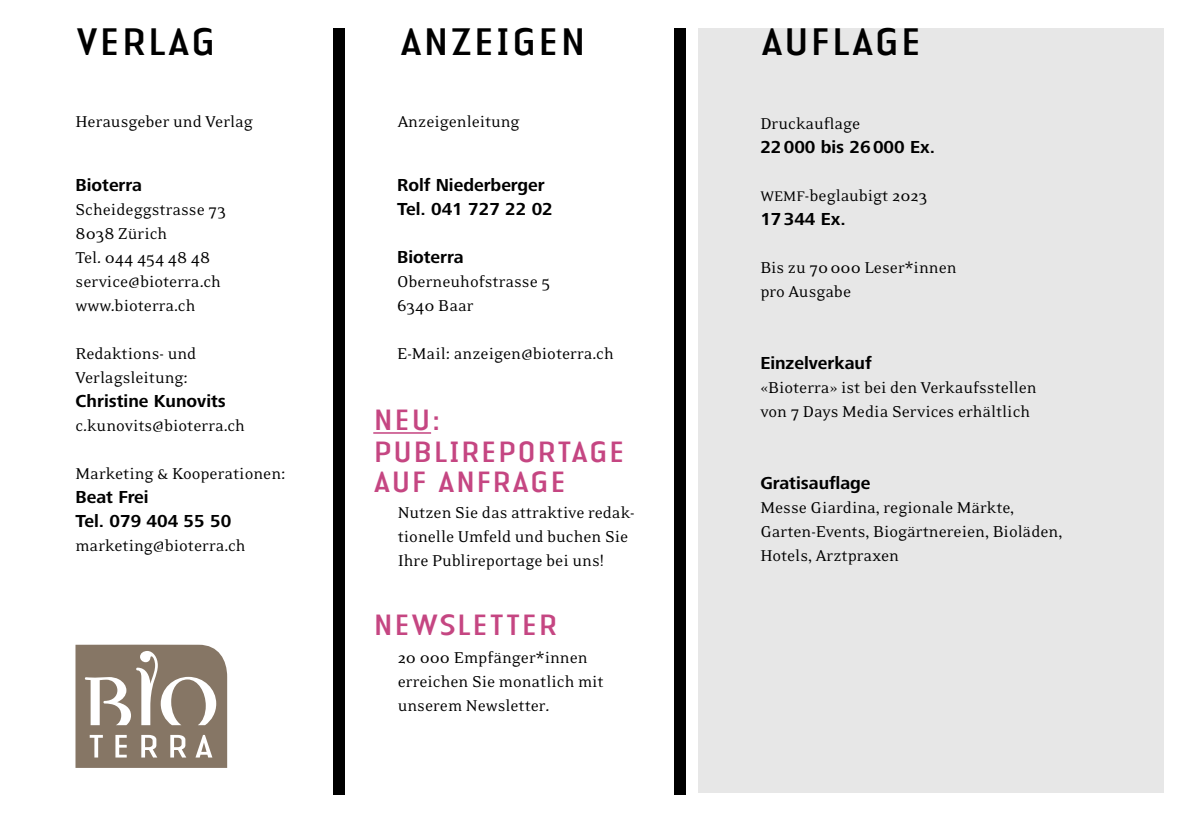
<style>
.page{position:relative;width:1191px;height:840px;background:#fff}
.page>*{position:absolute;margin:0;border:0;box-sizing:border-box;transform-origin:0 0}
.t1{font:40px "Authentic Sans Pro";color:#000}
.t2{font:30.6px/31px "Authentic Sans Pro";color:#c54682}
.t3{font:18px/24px "Eidetic Neo OT";color:#000}
.t4{font:700 18px/24px "Frutiger Next Pro";color:#000}
.s1{font-size:16px}
</style>
<div class="page">
<div style="left:698px;top:28px;width:465px;height:764px;background:#e7e7e7"></div>
<hr style="left:373px;top:432px;width:58px;height:1px;background:#c54682">
<div style="left:333px;top:28px;width:11px;height:766px;background:#000"></div>
<div style="left:675px;top:28px;width:11px;height:766px;background:#000"></div>
<svg style="left:75px;top:644px;width:152px;height:123px"></svg>
<h1 class="t1" style="left:75px;top:16px;width:142px">VERLAG</h1>
<h1 class="t1" style="left:400px;top:16px;width:188px">ANZEIGEN</h1>
<p class="t3" style="left:75px;top:110px;width:179px">Herausgeber und Verlag</p>
<p class="t4" style="left:75px;top:173px;width:68px">Bioterra</p>
<p class="t3" style="left:75px;top:198px;width:152px">Scheideggstrasse 73<br>8038 Zürich<br>Tel. 044 454 48 48 service@bioterra.ch www.bioterra.ch</p>
<p class="t3" style="left:75px;top:342px;width:122px">Redaktions- und<br>Verlagsleitung:</p>
<p class="t4" style="left:75px;top:389px;width:152px">Christine Kunovits</p>
<p class="t3" style="left:75px;top:414px;width:171px">c.kunovits@bioterra.ch</p>
<p class="t3" style="left:75px;top:462px;width:212px">Marketing &amp; Kooperationen:</p>
<p class="t4" style="left:75px;top:485px;width:157px">Beat Frei<br>Tel. 079 404 55 50</p>
<p class="t3" style="left:75px;top:534px;width:172px">marketing@bioterra.ch</p>
<p class="t3" style="left:398px;top:110px;width:123px">Anzeigenleitung</p>
<p class="t4" style="left:397px;top:173px;width:157px">Rolf Niederberger<br>Tel. 041 727 22 02</p>
<p class="t4" style="left:397px;top:245px;width:68px">Bioterra</p>
<p class="t3" style="left:397px;top:270px;width:155px">Oberneuhofstrasse 5<br>6340 Baar</p>
<p class="t3" style="left:397px;top:342px;width:218px">E-Mail: anzeigen@bioterra.ch</p>
<h2 class="t2" style="left:373px;top:403px;width:254px">NEU:<br>PUBLIREPORTAGE<br>AUF ANFRAGE</h2>
<p class="t3" style="left:398px;top:501px;width:238px">Nutzen Sie das attraktive redak&shy;tionelle Umfeld und buchen Sie<br>Ihre Publireportage bei uns!</p>
<h2 class="t2" style="left:373px;top:608px;width:186px">NEWSLETTER</h2>
<p class="t3" style="left:398px;top:645px;width:207px">20 000 Empfänger*innen erreichen Sie monatlich mit unserem Newsletter.</p>
<h1 class="t1" style="left:760px;top:16px;width:164px">AUFLAGE</h1>
<p class="t3" style="left:760px;top:112px;width:102px">Druckauflage</p>
<p class="t4" style="left:760px;top:135px;width:176px">22000 bis 26000 Ex.</p>
<p class="t3" style="left:760px;top:184px;width:168px"><span class="s1">WEMF</span>-beglaubigt 2023</p>
<p class="t4" style="left:760px;top:207px;width:87px">17344 Ex.</p>
<p class="t3" style="left:760px;top:256px;width:198px">Bis zu 70000 Leser*innen pro Ausgabe</p>
<p class="t4" style="left:760px;top:351px;width:113px">Einzelverkauf</p>
<p class="t3" style="left:760px;top:376px;width:278px">«Bioterra» ist bei den Verkaufsstellen von 7 Days Media Services erhältlich</p>
<p class="t4" style="left:760px;top:471px;width:112px">Gratisauflage</p>
<p class="t3" style="left:760px;top:496px;width:303px">Messe Giardina, regionale Märkte,<br>Garten-Events, Biogärtnereien, Bioläden,<br>Hotels, Arztpraxen</p>
</div>
